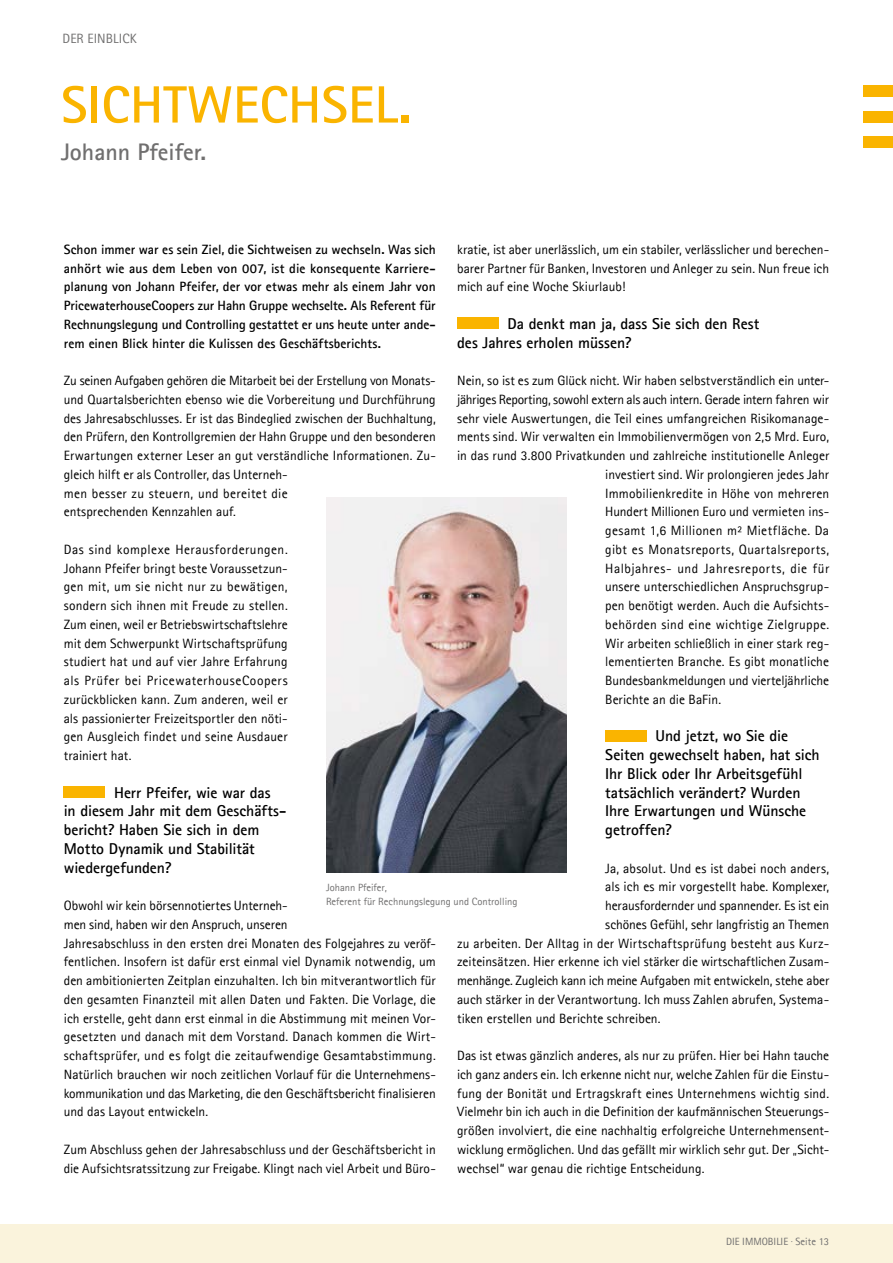
<style>
.page{position:relative;width:893px;height:1263px;background:#fff}
.page>*{position:absolute;margin:0;border:0;box-sizing:border-box;transform-origin:0 0}
.t1{font:700 52.5px "Agfa Rotis Sans Serif";letter-spacing:.005em;color:#fab400}
.t2{font:700 24px "Agfa Rotis Sans Serif";color:#706f6f}
.t3{font:700 15.75px/18.8px "Agfa Rotis Sans Serif";letter-spacing:-.005em;color:#000}
.t4{font:13.5px/18.8px "Agfa Rotis Sans Serif";color:#000}
.t5{font:700 13.5px/18.8px "Agfa Rotis Sans Serif";color:#000;text-align:justify}
.t6{font:13.5px "Agfa Rotis Sans Serif";letter-spacing:.02em;color:#000}
.t7{font:13.5px "Agfa Rotis Sans Serif";letter-spacing:-.02em;color:#000}
.t8{font:13.5px "Agfa Rotis Sans Serif";letter-spacing:.03em;color:#000}
.t9{font:13.5px "Agfa Rotis Sans Serif";letter-spacing:.025em;color:#000}
.t10{font:13.5px "Agfa Rotis Sans Serif";letter-spacing:.04em;color:#000}
.t11{font:13.5px "Agfa Rotis Sans Serif";letter-spacing:.005em;color:#706f6f}
.t12{font:10.5px/13.5px "Agfa Rotis Sans Serif";color:#706f6f}
.s1{font-weight:300}
</style>
<div class="page">
<div style="left:863px;top:85px;width:30px;height:12px;background:#fab400"></div>
<div style="left:863px;top:136px;width:30px;height:12px;background:#fab400"></div>
<div style="left:863px;top:111px;width:30px;height:12px;background:#fab400"></div>
<div style="left:0;top:1225px;width:893px;height:38px;background:#faf3dc"></div>
<div style="left:64px;top:786px;width:41px;height:12px;background:#fab400"></div>
<div style="left:457px;top:317px;width:41px;height:12px;background:#fab400"></div>
<div style="left:605px;top:730px;width:41px;height:11px;background:#fab400"></div>
<img style="left:326px;top:498px;width:241px;height:375px">
<p class="t11" style="left:63px;top:31px;width:76px">DER EINBLICK</p>
<h1 class="t1" style="left:61px;top:72px;width:351px">SICHTWECHSEL.</h1>
<h2 class="t2" style="left:61px;top:137px;width:147px">Johann Pfeifer.</h2>
<p class="t5" style="left:64px;top:240px;width:374px">Schon immer war es sein Ziel, die Sichtweisen zu wechseln. Was sich anhört wie aus dem Leben von 007, ist die konsequente Karriere&shy;planung von Johann Pfeifer, der vor etwas mehr als einem Jahr von PricewaterhouseCoopers zur Hahn Gruppe wechselte. Als Referent für Rechnungslegung und Controlling gestattet er uns heute unter ande&shy;rem einen Blick hinter die Kulissen des Geschäftsberichts.</p>
<p class="t4" style="left:64px;top:371px;width:374px">Zu seinen Aufgaben gehören die Mitarbeit bei der Erstellung von Monats&shy;und Quartalsberichten ebenso wie die Vorbereitung und Durchführung des Jahresabschlusses. Er ist das Bindeglied zwischen der Buchhaltung, den Prüfern, den Kontrollgremien der Hahn Gruppe und den besonderen Erwartungen externer Leser an gut verständliche Informationen. Zu&shy;gleich hilft er als Controller, das Unterneh-<br>men besser zu steuern, und bereitet die<br>entsprechenden Kennzahlen auf.</p>
<p class="t4" style="left:64px;top:540px;width:225px;text-align:justify">Das sind komplexe Herausforderungen.<br>Johann Pfeifer bringt beste Voraussetzun&shy;gen mit, um sie nicht nur zu bewätigen, sondern sich ihnen mit Freude zu stellen.<br>Zum einen, weil er Betriebswirtschaftslehre mit dem Schwerpunkt Wirtschaftsprüfung studiert hat und auf vier Jahre Erfahrung als Prüfer bei PricewaterhouseCoopers zurückblicken kann. Zum anderen, weil er als passionierter Freizeitsportler den nöti&shy;gen Ausgleich findet und seine Ausdauer trainiert hat.</p>
<p class="t3" style="left:64px;top:783px;width:224px;text-indent:50px">Herr Pfeifer, wie war das in diesem Jahr mit dem Geschäfts&shy;bericht? Haben Sie sich in dem<br>Motto Dynamik und Stabilität wiedergefunden?</p>
<p class="t4" style="left:64px;top:896px;width:374px">Obwohl wir kein börsennotiertes Unterneh-<br>men sind, haben wir den Anspruch, unseren<br>Jahresabschluss in den ersten drei Monaten des Folgejahres zu veröf&shy;fentlichen. Insofern ist dafür erst einmal viel Dynamik notwendig, um den ambitionierten Zeitplan einzuhalten. Ich bin mitverantwortlich für den gesamten Finanzteil mit allen Daten und Fakten. Die Vorlage, die ich erstelle, geht dann erst einmal in die Abstimmung mit meinen Vor&shy;gesetzten und danach mit dem Vorstand. Danach kommen die Wirt&shy;schaftsprüfer, und es folgt die zeitaufwendige Gesamtabstimmung.<br>Natürlich brauchen wir noch zeitlichen Vorlauf für die Unternehmens&shy;kommunikation und das Marketing, die den Geschäftsbericht finalisieren und das Layout entwickeln.</p>
<p class="t4" style="left:64px;top:1140px;width:374px">Zum Abschluss gehen der Jahresabschluss und der Geschäftsbericht in die Aufsichtsratssitzung zur Freigabe. Klingt nach viel Arbeit und Büro-</p>
<p class="t4" style="left:457px;top:240px;width:374px;text-align:justify">kratie, ist aber unerlässlich, um ein stabiler, verlässlicher und berechen&shy;barer Partner für Banken, Investoren und Anleger zu sein. Nun freue ich mich auf eine Woche Skiurlaub!</p>
<p class="t3" style="left:457px;top:314px;width:304px;text-indent:50px">Da denkt man ja, dass Sie sich den Rest des Jahres erholen müssen?</p>
<p class="t4" style="left:457px;top:371px;width:374px">Nein, so ist es zum Glück nicht. Wir haben selbstverständlich ein unter-</p>
<p class="t7" style="left:457px;top:391px;width:373px">jähriges Reporting, sowohl extern als auch intern. Gerade intern fahren wir</p>
<p class="t4" style="left:457px;top:408px;width:374px">sehr viele Auswertungen, die Teil eines umfangreichen Risikomanage-</p>
<p class="t4" style="left:457px;top:427px;width:374px">ments sind. Wir verwalten ein Immobilienvermögen von 2,5 Mrd. Euro,</p>
<p class="t4" style="left:457px;top:446px;width:374px">in das rund 3.800 Privatkunden und zahlreiche institutionelle Anleger</p>
<p class="t4" style="left:605px;top:465px;width:225px">investiert sind. Wir prolongieren jedes Jahr</p>
<p class="t4" style="left:605px;top:483px;width:225px">Immobilienkredite in Höhe von mehreren</p>
<p class="t4" style="left:605px;top:502px;width:225px">Hundert Millionen Euro und vermieten ins-</p>
<p class="t6" style="left:605px;top:522px;width:225px">gesamt 1,6 Millionen m² Mietfläche. Da</p>
<p class="t8" style="left:605px;top:541px;width:225px">gibt es Monatsreports, Quartalsreports,</p>
<p class="t10" style="left:605px;top:560px;width:225px">Halbjahres- und Jahresreports, die für</p>
<p class="t4" style="left:605px;top:577px;width:225px">unsere unterschiedlichen Anspruchsgrup-</p>
<p class="t4" style="left:605px;top:596px;width:225px">pen benötigt werden. Auch die Aufsichts-</p>
<p class="t9" style="left:605px;top:616px;width:225px">behörden sind eine wichtige Zielgruppe.</p>
<p class="t4" style="left:605px;top:633px;width:225px">Wir arbeiten schließlich in einer stark reg-</p>
<p class="t4" style="left:605px;top:652px;width:225px">lementierten Branche. Es gibt monatliche</p>
<p class="t4" style="left:605px;top:671px;width:225px">Bundesbankmeldungen und vierteljährliche</p>
<p class="t4" style="left:605px;top:690px;width:117px">Berichte an die BaFin.</p>
<p class="t3" style="left:605px;top:726px;width:216px;text-indent:50px">Und jetzt, wo Sie die<br>Seiten gewechselt haben, hat sich<br>Ihr Blick oder Ihr Arbeitsgefühl tatsächlich verändert? Wurden<br>Ihre Erwartungen und Wünsche getroffen?</p>
<p class="t4" style="left:605px;top:858px;width:225px">Ja, absolut. Und es ist dabei noch anders,</p>
<p class="t4" style="left:605px;top:877px;width:225px">als ich es mir vorgestellt habe. Komplexer,</p>
<p class="t4" style="left:605px;top:896px;width:225px">herausfordernder und spannender. Es ist ein</p>
<p class="t4" style="left:605px;top:915px;width:225px">schönes Gefühl, sehr langfristig an Themen</p>
<p class="t6" style="left:457px;top:935px;width:374px">zu arbeiten. Der Alltag in der Wirtschaftsprüfung besteht aus Kurz-</p>
<p class="t4" style="left:457px;top:952px;width:374px">zeiteinsätzen. Hier erkenne ich viel stärker die wirtschaftlichen Zusam-</p>
<p class="t4" style="left:457px;top:971px;width:374px">menhänge. Zugleich kann ich meine Aufgaben mit entwickeln, stehe aber</p>
<p class="t4" style="left:457px;top:990px;width:374px">auch stärker in der Verantwortung. Ich muss Zahlen abrufen, Systema-</p>
<p class="t4" style="left:457px;top:1008px;width:205px">tiken erstellen und Berichte schreiben.</p>
<p class="t4" style="left:457px;top:1046px;width:374px;text-align:justify">Das ist etwas gänzlich anderes, als nur zu prüfen. Hier bei Hahn tauche ich ganz anders ein. Ich erkenne nicht nur, welche Zahlen für die Einstu&shy;fung der Bonität und Ertragskraft eines Unternehmens wichtig sind.<br>Vielmehr bin ich auch in die Definition der kaufmännischen Steuerungs&shy;größen involviert, die eine nachhaltig erfolgreiche Unternehmensent&shy;wicklung ermöglichen. Und das gefällt mir wirklich sehr gut. Der „Sicht&shy;wechsel“ war genau die richtige Entscheidung.</p>
<p class="t12" style="left:326px;top:881px;width:193px">Johann Pfeifer,<br>Referent für Rechnungslegung und Controlling</p>
<p class="t12" style="left:726px;top:1234px;width:105px">DIE IMMOBILIE <span class="s1">·</span> Seite 13</p>
</div>
